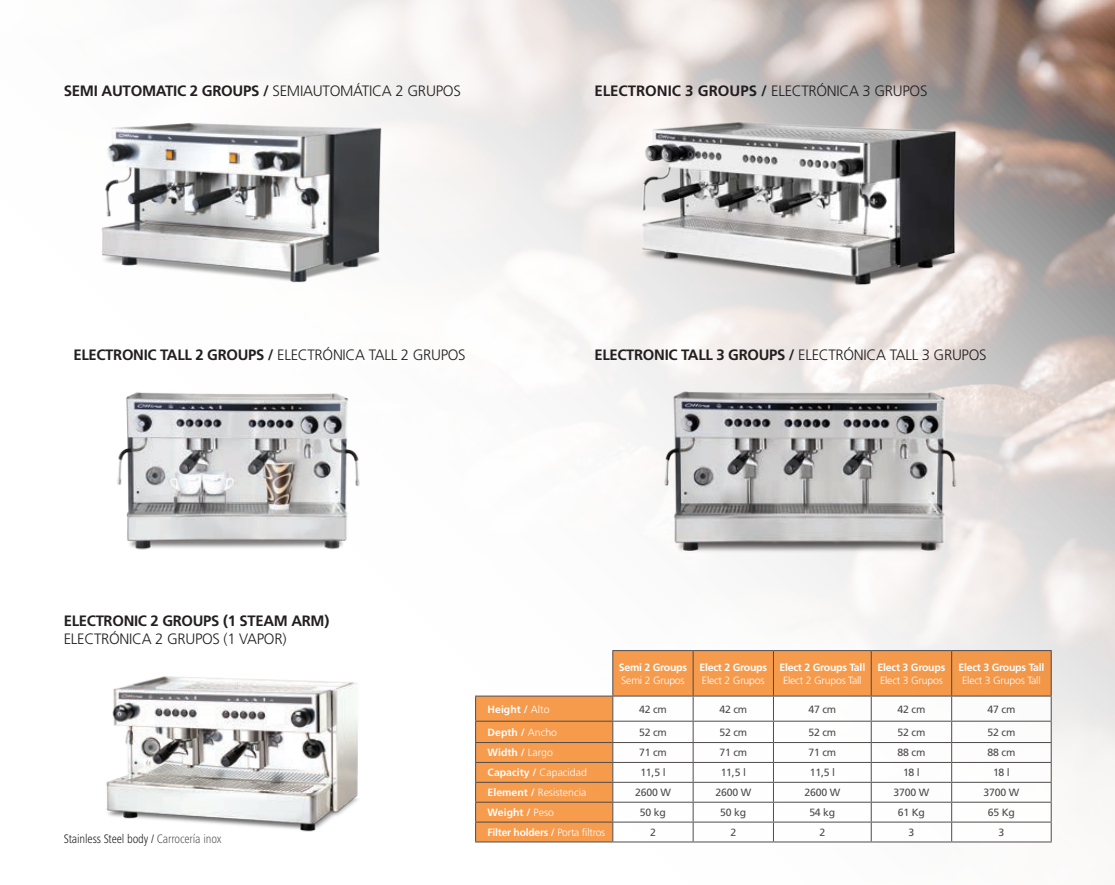
<style>
.page{position:relative;width:1115px;height:885px;background:#fff}
.page>*{position:absolute;margin:0;border:0;box-sizing:border-box;transform-origin:0 0}
.t1{font:700 15px/18px "Frutiger LT Std";letter-spacing:-.02em;color:#231f20}
.t2{font:700 15px "Frutiger LT Std";color:#231f20}
.t3{font:300 condensed 12.75px "Frutiger Next LT";letter-spacing:-.01em;color:#231f20}
.t4{font:700 10.5px "Frutiger LT Std";letter-spacing:-.02em;color:#fff}
.t5{font:10.5px "Frutiger LT Std";letter-spacing:-.02em;color:#231f20}
.t6{font:300 10.5px "Frutiger LT Std";letter-spacing:-.02em;color:#fff}
.t7{font:300 10.5px "Frutiger LT Std";color:#fff}
.t8{font:700 10.5px "Frutiger LT Std";color:#fff}
.s1{font-weight:300}
.s2{color:#57585a}
.s3{font-weight:700}
</style>
<div class="page">
<img style="left:247px;top:0;width:867px;height:843px">
<img style="left:629px;top:108px;width:348px;height:182px">
<img style="left:101px;top:112px;width:290px;height:178px">
<svg style="left:475px;top:650px;width:575px;height:191px;background:#f3a664"></svg>
<svg style="left:613px;top:696px;width:437px;height:145px"></svg>
<hr style="left:612px;top:720px;width:81px;height:1px;background:#231f20">
<hr style="left:693px;top:720px;width:80px;height:1px;background:#231f20">
<hr style="left:773px;top:720px;width:97px;height:1px;background:#231f20">
<hr style="left:870px;top:720px;width:81px;height:1px;background:#231f20">
<hr style="left:951px;top:720px;width:100px;height:1px;background:#231f20">
<hr style="left:475px;top:801px;width:137px;height:1px;background:#231f20">
<hr style="left:612px;top:801px;width:81px;height:1px;background:#231f20">
<hr style="left:693px;top:801px;width:80px;height:1px;background:#231f20">
<hr style="left:773px;top:801px;width:97px;height:1px;background:#231f20">
<hr style="left:870px;top:801px;width:81px;height:1px;background:#231f20">
<hr style="left:951px;top:801px;width:100px;height:1px;background:#231f20">
<hr style="left:475px;top:742px;width:137px;height:1px;background:#231f20">
<hr style="left:612px;top:742px;width:81px;height:1px;background:#231f20">
<hr style="left:693px;top:742px;width:80px;height:1px;background:#231f20">
<hr style="left:773px;top:742px;width:97px;height:1px;background:#231f20">
<hr style="left:870px;top:742px;width:81px;height:1px;background:#231f20">
<hr style="left:951px;top:742px;width:100px;height:1px;background:#231f20">
<hr style="left:475px;top:761px;width:137px;height:1px;background:#231f20">
<hr style="left:612px;top:761px;width:81px;height:1px;background:#231f20">
<hr style="left:693px;top:761px;width:80px;height:1px;background:#231f20">
<hr style="left:773px;top:761px;width:97px;height:1px;background:#231f20">
<hr style="left:870px;top:761px;width:81px;height:1px;background:#231f20">
<hr style="left:951px;top:761px;width:100px;height:1px;background:#231f20">
<hr style="left:475px;top:781px;width:137px;height:1px;background:#231f20">
<hr style="left:612px;top:781px;width:81px;height:1px;background:#231f20">
<hr style="left:693px;top:781px;width:80px;height:1px;background:#231f20">
<hr style="left:773px;top:781px;width:97px;height:1px;background:#231f20">
<hr style="left:870px;top:781px;width:81px;height:1px;background:#231f20">
<hr style="left:951px;top:781px;width:100px;height:1px;background:#231f20">
<hr style="left:475px;top:821px;width:137px;height:1px;background:#231f20">
<hr style="left:475px;top:841px;width:137px;height:1px;background:#231f20">
<hr style="left:612px;top:821px;width:81px;height:1px;background:#231f20">
<hr style="left:693px;top:821px;width:80px;height:1px;background:#231f20">
<hr style="left:773px;top:821px;width:97px;height:1px;background:#231f20">
<hr style="left:870px;top:821px;width:81px;height:1px;background:#231f20">
<hr style="left:951px;top:821px;width:100px;height:1px;background:#231f20">
<hr style="left:612px;top:841px;width:81px;height:1px;background:#231f20">
<hr style="left:693px;top:841px;width:80px;height:1px;background:#231f20">
<hr style="left:773px;top:841px;width:97px;height:1px;background:#231f20">
<hr style="left:870px;top:841px;width:81px;height:1px;background:#231f20">
<hr style="left:951px;top:841px;width:100px;height:1px;background:#231f20">
<hr style="left:612px;top:650px;width:81px;height:1px;background:#231f20">
<hr style="left:612px;top:651px;width:1px;height:44px;background:#231f20">
<hr style="left:693px;top:650px;width:80px;height:1px;background:#231f20">
<hr style="left:692px;top:651px;width:1px;height:44px;background:#231f20">
<hr style="left:773px;top:650px;width:97px;height:1px;background:#231f20">
<hr style="left:772px;top:651px;width:1px;height:44px;background:#231f20">
<hr style="left:870px;top:650px;width:81px;height:1px;background:#231f20">
<hr style="left:870px;top:651px;width:1px;height:44px;background:#231f20">
<hr style="left:951px;top:650px;width:100px;height:1px;background:#231f20">
<hr style="left:950px;top:651px;width:1px;height:44px;background:#231f20">
<hr style="left:1050px;top:651px;width:1px;height:44px;background:#231f20">
<hr style="left:612px;top:695px;width:81px;height:1px;background:#231f20">
<hr style="left:693px;top:695px;width:80px;height:1px;background:#231f20">
<hr style="left:773px;top:695px;width:97px;height:1px;background:#231f20">
<hr style="left:870px;top:695px;width:81px;height:1px;background:#231f20">
<hr style="left:951px;top:695px;width:100px;height:1px;background:#231f20">
<hr style="left:475px;top:695px;width:137px;height:1px;background:#231f20">
<svg style="left:475px;top:696px;width:1px;height:145px"></svg>
<svg style="left:612px;top:696px;width:1px;height:145px"></svg>
<svg style="left:692px;top:696px;width:1px;height:145px"></svg>
<svg style="left:772px;top:696px;width:1px;height:145px"></svg>
<svg style="left:870px;top:696px;width:1px;height:145px"></svg>
<svg style="left:950px;top:696px;width:1px;height:145px"></svg>
<svg style="left:1050px;top:696px;width:1px;height:145px"></svg>
<hr style="left:475px;top:720px;width:137px;height:1px;background:#231f20">
<img style="left:106px;top:665px;width:264px;height:174px">
<img style="left:117px;top:384px;width:258px;height:172px">
<img style="left:642px;top:378px;width:333px;height:185px">
<p class="t1" style="left:64px;top:82px;width:398px">SEMI AUTOMATIC 2 GROUPS / <span class="s1">SEMIAUTOMÁTICA 2 GRUPOS</span></p>
<p class="t2" style="left:594px;top:82px;width:334px">ELECTRONIC 3 GROUPS / <span class="s1">ELECTRÓNICA 3 GRUPOS</span></p>
<p class="t1" style="left:73px;top:346px;width:393px">ELECTRONIC TALL 2 GROUPS / <span class="s1">ELECTRÓNICA TALL 2 GRUPOS</span></p>
<p class="t1" style="left:594px;top:346px;width:393px">ELECTRONIC TALL 3 GROUPS / <span class="s1">ELECTRÓNICA TALL 3 GRUPOS</span></p>
<p class="t1" style="left:64px;top:612px;width:267px">ELECTRONIC 2 GROUPS (1 STEAM ARM)<br><span class="s1">ELECTRÓNICA 2 GRUPOS (1 VAPOR)</span></p>
<p class="t3" style="left:64px;top:831px;width:159px">Stainless Steel body / <span class="s2">Carrocería inox</span></p>
<p class="t4" style="left:618px;top:661px;width:70px">Semi 2 Groups</p>
<p class="t6" style="left:621px;top:674px;width:65px">Semi 2 Grupos</p>
<p class="t4" style="left:699px;top:661px;width:69px">Elect 2 Groups</p>
<p class="t6" style="left:701px;top:674px;width:64px">Elect 2 Grupos</p>
<p class="t4" style="left:779px;top:661px;width:87px">Elect 2 Groups Tall</p>
<p class="t6" style="left:782px;top:674px;width:80px">Elect 2 Grupos Tall</p>
<p class="t4" style="left:877px;top:661px;width:69px">Elect 3 Groups</p>
<p class="t6" style="left:879px;top:674px;width:64px">Elect 3 Grupos</p>
<p class="t4" style="left:958px;top:661px;width:87px">Elect 3 Groups Tall</p>
<p class="t6" style="left:961px;top:674px;width:80px">Elect 3 Grupos Tall</p>
<p class="t4" style="left:487px;top:702px;width:63px">Height / <span class="s1">Alto</span></p>
<p class="t5" style="left:639px;top:702px;width:29px">42 cm</p>
<p class="t5" style="left:719px;top:702px;width:29px">42 cm</p>
<p class="t5" style="left:808px;top:702px;width:29px">47 cm</p>
<p class="t5" style="left:897px;top:702px;width:29px">42 cm</p>
<p class="t5" style="left:987px;top:702px;width:29px">47 cm</p>
<p class="t4" style="left:487px;top:725px;width:71px">Depth / <span class="s1">Ancho</span></p>
<p class="t5" style="left:639px;top:725px;width:29px">52 cm</p>
<p class="t5" style="left:719px;top:725px;width:29px">52 cm</p>
<p class="t5" style="left:808px;top:725px;width:29px">52 cm</p>
<p class="t5" style="left:897px;top:725px;width:29px">52 cm</p>
<p class="t5" style="left:987px;top:725px;width:29px">52 cm</p>
<p class="t4" style="left:487px;top:746px;width:67px">Width / <span class="s1">Largo</span></p>
<p class="t5" style="left:639px;top:746px;width:29px">71 cm</p>
<p class="t5" style="left:719px;top:746px;width:29px">71 cm</p>
<p class="t5" style="left:808px;top:746px;width:29px">71 cm</p>
<p class="t5" style="left:897px;top:746px;width:29px">88 cm</p>
<p class="t5" style="left:987px;top:746px;width:29px">88 cm</p>
<p class="t8" style="left:487px;top:766px;width:101px">Capacity / <span class="s1">Capacidad</span></p>
<p class="t5" style="left:640px;top:766px;width:27px">11,5 l</p>
<p class="t5" style="left:720px;top:766px;width:27px">11,5 l</p>
<p class="t5" style="left:809px;top:766px;width:27px">11,5 l</p>
<p class="t5" style="left:902px;top:766px;width:18px">18 l</p>
<p class="t5" style="left:992px;top:766px;width:18px">18 l</p>
<p class="t7" style="left:487px;top:786px;width:100px"><span class="s3">Element /</span> Resistencia</p>
<p class="t5" style="left:635px;top:786px;width:37px">2600 W</p>
<p class="t5" style="left:715px;top:786px;width:37px">2600 W</p>
<p class="t5" style="left:804px;top:786px;width:37px">2600 W</p>
<p class="t5" style="left:893px;top:786px;width:37px">3700 W</p>
<p class="t5" style="left:983px;top:786px;width:37px">3700 W</p>
<p class="t4" style="left:487px;top:806px;width:68px">Weight / <span class="s1">Peso</span></p>
<p class="t5" style="left:639px;top:806px;width:28px">50 kg</p>
<p class="t5" style="left:720px;top:806px;width:28px">50 kg</p>
<p class="t5" style="left:809px;top:806px;width:28px">54 kg</p>
<p class="t5" style="left:897px;top:806px;width:29px">61 Kg</p>
<p class="t5" style="left:987px;top:806px;width:29px">65 Kg</p>
<p class="t4" style="left:487px;top:826px;width:119px">Filter holders / <span class="s1">Porta filtros</span></p>
<p class="t5" style="left:649px;top:826px;width:7px">2</p>
<p class="t5" style="left:730px;top:826px;width:7px">2</p>
<p class="t5" style="left:819px;top:826px;width:7px">2</p>
<p class="t5" style="left:908px;top:826px;width:7px">3</p>
<p class="t5" style="left:998px;top:826px;width:7px">3</p>
</div>
